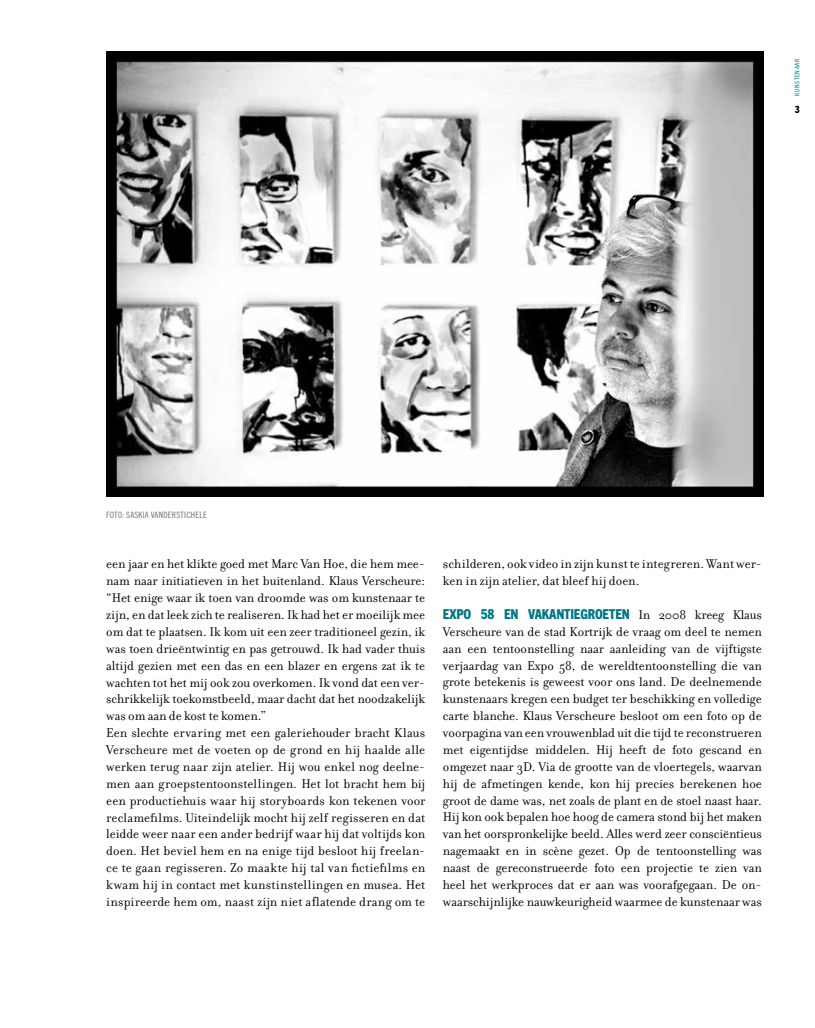
<style>
.page{position:relative;width:815px;height:1028px;background:#fff}
.page>*{position:absolute;margin:0;border:0;box-sizing:border-box;transform-origin:0 0}
.t1{font:13.75px/16.9px "Filosofia OT";letter-spacing:-.005em;color:#000}
.t2{font:800 condensed 13.75px "Trade Gothic Next LT Pro";letter-spacing:-.01em;color:#007986}
.t3{font:800 condensed 10px "Trade Gothic Next LT Pro";color:#000}
.t4{font:8.75px "Trade Gothic LT Std Cn 18";letter-spacing:.02em;color:#706f6f}
.t5{font:condensed 6.5px "Trade Gothic Next LT Pro";letter-spacing:.08em;color:#008690}
.s1{font-family:"Filosofia OT";font-weight:400;font-stretch:normal;color:#000}
</style>
<div class="page">
<img style="left:107px;top:52px;width:656px;height:444px">
<p class="t5" style="left:793px;top:96px;width:39px;rotate:-90deg">kunstenaar</p>
<p class="t3" style="left:795px;top:102px;width:6px">3</p>
<p class="t4" style="left:106px;top:509px;width:102px">FOTO: SASKIA VANDERSTICHELE</p>
<p class="t1" style="left:106px;top:556px;width:320px">een jaar en het klikte goed met Marc Van Hoe, die hem mee&shy;nam naar initiatieven in het buitenland. Klaus Verscheure: “Het enige waar ik toen van droomde was om kunstenaar te zijn, en dat leek zich te realiseren. Ik had het er moeilijk mee om dat te plaatsen. Ik kom uit een zeer traditioneel gezin, ik was toen drieëntwintig en pas getrouwd. Ik had vader thuis altijd gezien met een das en een blazer en ergens zat ik te wachten tot het mij ook zou overkomen. Ik vond dat een ver&shy;schrikkelijk toekomstbeeld, maar dacht dat het noodzakelijk was om aan de kost te komen.”<br>Een slechte ervaring met een galeriehouder bracht Klaus Verscheure met de voeten op de grond en hij haalde alle werken terug naar zijn atelier. Hij wou enkel nog deelne&shy;men aan groepstentoonstellingen. Het lot bracht hem bij een productiehuis waar hij storyboards kon tekenen voor reclamefilms. Uiteindelijk mocht hij zelf regisseren en dat leidde weer naar een ander bedrijf waar hij dat voltijds kon doen. Het beviel hem en na enige tijd besloot hij freelan&shy;ce te gaan regisseren. Zo maakte hij tal van fictiefilms en kwam hij in contact met kunstinstellingen en musea. Het inspireerde hem om, naast zijn niet aflatende drang om te</p>
<p class="t1" style="left:443px;top:555px;width:320px">schilderen, ook video in zijn kunst te integreren. Want wer&shy;ken in zijn atelier, dat bleef hij doen.</p>
<p class="t2" style="left:443px;top:604px;width:320px">EXPO 58 EN VAKANTIEGROETEN <span class="s1">In 2008 kreeg Klaus</span></p>
<p class="t1" style="left:443px;top:623px;width:320px;text-align:justify">Verscheure van de stad Kortrijk de vraag om deel te nemen aan een tentoonstelling naar aanleiding van de vijftigste verjaardag van Expo 58, de wereldtentoonstelling die van grote betekenis is geweest voor ons land. De deelnemende kunstenaars kregen een budget ter beschikking en volledige carte blanche. Klaus Verscheure besloot om een foto op de voorpagina van een vrouwenblad uit die tijd te reconstrueren met eigentijdse middelen. Hij heeft de foto gescand en omgezet naar 3D. Via de grootte van de vloertegels, waarvan hij de afmetingen kende, kon hij precies berekenen hoe groot de dame was, net zoals de plant en de stoel naast haar.<br>Hij kon ook bepalen hoe hoog de camera stond bij het maken van het oorspronkelijke beeld. Alles werd zeer consciëntieus nagemaakt en in scène gezet. Op de tentoonstelling was naast de gereconstrueerde foto een projectie te zien van heel het werkproces dat er aan was voorafgegaan. De on&shy;waarschijnlijke nauwkeurigheid waarmee de kunstenaar was</p>
</div>
